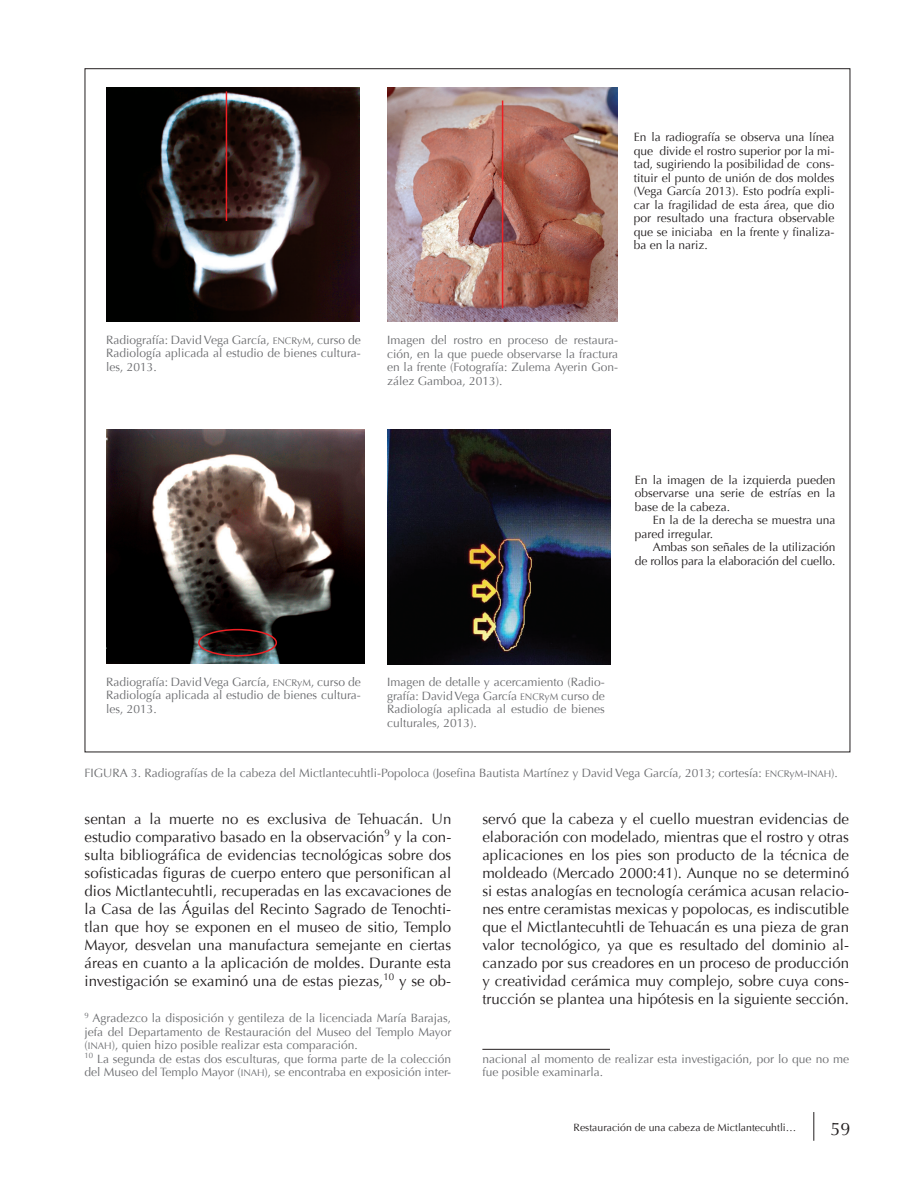
<style>
.page{position:relative;width:918px;height:1188px;background:#fff}
.page>*{position:absolute;margin:0;border:0;box-sizing:border-box;transform-origin:0 0}
.t1{font:18px "Optima";color:#231f20}
.t2{font:15px/18px "Optima";color:#231f20;text-align:justify}
.t3{font:12px/13.5px "Optima";color:#6c6d70;text-align:justify}
.t4{font:12px/13.5px "Optima";color:#231f20;text-align:justify}
.t5{font:10.5px "Optima";color:#231f20}
.s1{font-family:"Optima Regular SC800";font-size:9.6px}
.s2{font-size:10.5px}
.s3{font-family:"Optima Regular SC800"}
</style>
<div class="page">
<svg style="left:814px;top:1112px;width:1px;height:29px"></svg>
<hr style="left:482px;top:1049px;width:128px;height:1px;background:#231f20">
<img style="left:106px;top:430px;width:258px;height:233px">
<img style="left:387px;top:429px;width:224px;height:236px">
<img style="left:387px;top:87px;width:230px;height:234px">
<img style="left:106px;top:88px;width:253px;height:234px">
<hr style="left:226px;top:91px;width:1px;height:130px;background:#ee1f23">
<hr style="left:502px;top:100px;width:1px;height:208px;background:#ee1f23">
<div style="left:198px;top:629px;width:79px;height:27px;border:2px solid #ee1f23;border-radius:50%"></div>
<p class="t4" style="left:634px;top:131px;width:202px">En la radiografía se observa una línea que divide el rostro superior por la mi&shy;tad, sugiriendo la posibilidad de cons&shy;tituir el punto de unión de dos moldes (Vega García 2013). Esto podría expli&shy;car la fragilidad de esta área, que dio por resultado una fractura observable que se iniciaba en la frente y finaliza&shy;ba en la nariz.</p>
<p class="t3" style="left:106px;top:333px;width:256px">Radiografía: David Vega García, <span class="s1">ENCR</span><span class="s2">y</span><span class="s1">M</span>, curso de Radiología aplicada al estudio de bienes cultura&shy;les, 2013.</p>
<p class="t3" style="left:387px;top:334px;width:233px">Imagen del rostro en proceso de restaura&shy;ción, en la que puede observarse la fractura en la frente (Fotografía: Zulema Ayerin Gon&shy;zález Gamboa, 2013).</p>
<p class="t4" style="left:635px;top:473px;width:202px">En la imagen de la izquierda pueden observarse una serie de estrías en la base de la cabeza.</p>
<p class="t4" style="left:635px;top:514px;width:202px;text-indent:18px">En la de la derecha se muestra una pared irregular.</p>
<p class="t4" style="left:635px;top:541px;width:202px;text-align:right">Ambas son señales de la utilización<br>de rollos para la elaboración del cuello.</p>
<p class="t3" style="left:106px;top:675px;width:256px">Radiografía: David Vega García, <span class="s1">ENCR</span><span class="s2">y</span><span class="s1">M</span>, curso de Radiología aplicada al estudio de bienes cultura&shy;les, 2013.</p>
<p class="t3" style="left:387px;top:675px;width:219px">Imagen de detalle y acercamiento (Radio&shy;grafía: David Vega García <span class="s1">ENCR</span><span class="s2">y</span><span class="s1">M</span> curso de Radiología aplicada al estudio de bienes culturales, 2013).</p>
<p class="t3" style="left:85px;top:766px;width:755px">FIGURA 3. Radiografías de la cabeza del Mictlantecuhtli-Popoloca (Josefina Bautista Martínez y David Vega García, 2013; cortesía: <span class="s1">ENCR</span><span class="s2">y</span><span class="s1">M</span><span class="s3">-</span><span class="s1">INAH</span><span class="s3">).</span></p>
<p class="t2" style="left:85px;top:810px;width:368px">sentan a la muerte no es exclusiva de Tehuacán. Un estudio comparativo basado en la observación<sup>9</sup> y la con&shy;sulta bibliográfica de evidencias tecnológicas sobre dos sofisticadas figuras de cuerpo entero que personifican al dios Mictlantecuhtli, recuperadas en las excavaciones de la Casa de las Águilas del Recinto Sagrado de Tenochti&shy;tlan que hoy se exponen en el museo de sitio, Templo Mayor, desvelan una manufactura semejante en ciertas áreas en cuanto a la aplicación de moldes. Durante esta investigación se examinó una de estas piezas,<sup>10</sup> y se ob-</p>
<p class="t3" style="left:85px;top:1012px;width:368px;text-align:left"><sup>9</sup> Agradezco la disposición y gentileza de la licenciada María Barajas, jefa del Departamento de Restauración del Museo del Templo Mayor (<span class="s1">INAH</span>), quien hizo posible realizar esta comparación.<br><sup>10</sup> La segunda de estas dos esculturas, que forma parte de la colección del Museo del Templo Mayor (<span class="s1">INAH</span>), se encontraba en exposición inter-</p>
<p class="t2" style="left:482px;top:810px;width:368px">servó que la cabeza y el cuello muestran evidencias de elaboración con modelado, mientras que el rostro y otras aplicaciones en los pies son producto de la técnica de moldeado (Mercado 2000:41). Aunque no se determinó si estas analogías en tecnología cerámica acusan relacio&shy;nes entre ceramistas mexicas y popolocas, es indiscutible que el Mictlantecuhtli de Tehuacán es una pieza de gran valor tecnológico, ya que es resultado del dominio al&shy;canzado por sus creadores en un proceso de producción y creatividad cerámica muy complejo, sobre cuya cons&shy;trucción se plantea una hipótesis en la siguiente sección.</p>
<p class="t3" style="left:482px;top:1052px;width:368px">nacional al momento de realizar esta investigación, por lo que no me fue posible examinarla.</p>
<p class="t5" style="left:574px;top:1121px;width:224px">Restauración de una cabeza de Mictlantecuhtli…</p>
<p class="t1" style="left:830px;top:1119px;width:22px">59</p>
</div>
